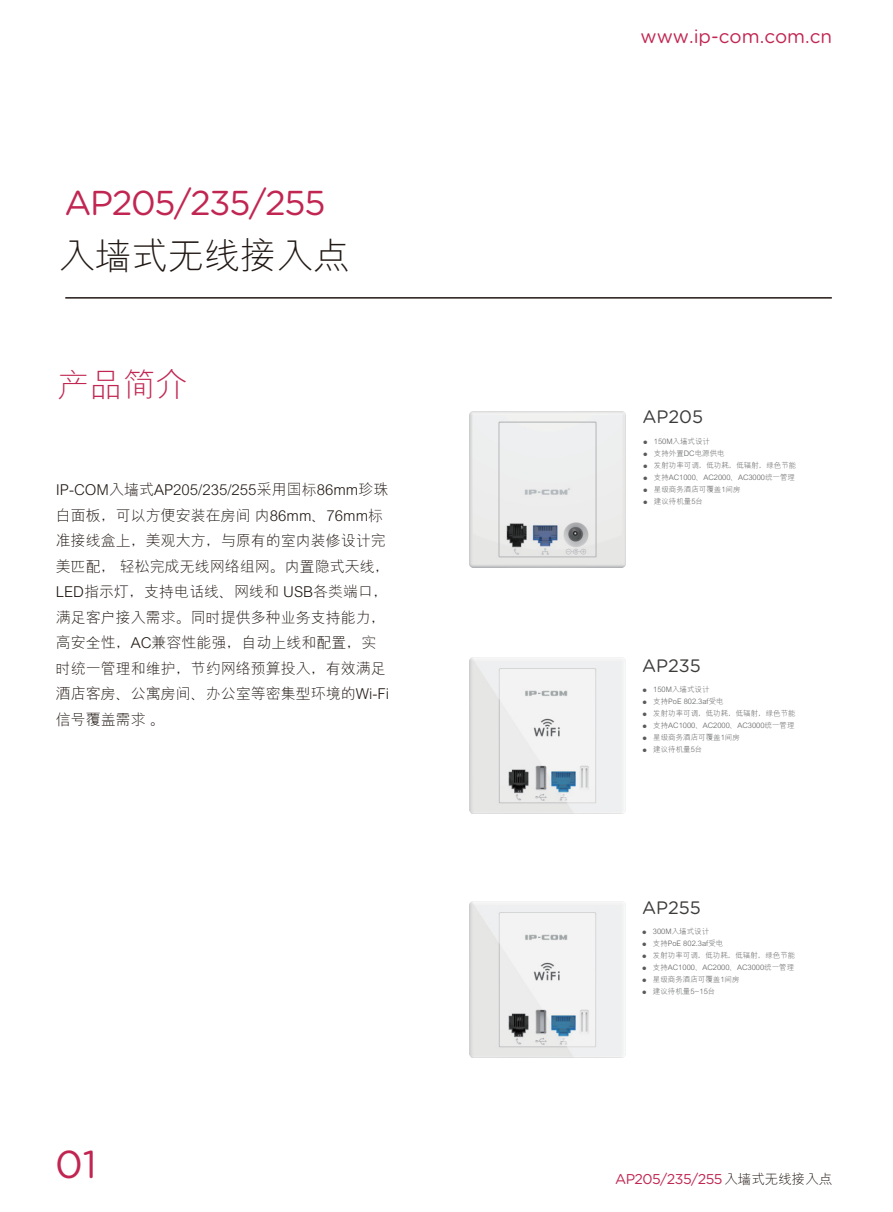
<style>
.page{position:relative;width:893px;height:1212px;background:#fff}
.page>*{position:absolute;margin:0;border:0;box-sizing:border-box;transform-origin:0 0}
.t1{font:38.85px "Gotham Rounded";color:#c12652}
.t2{font:300 36.3px "M Hei GB";color:#211814}
.t3{font:34.5px "Gotham Rounded";letter-spacing:-.04em;color:#c12652}
.t4{font:300 32.7px "M Hei GB";color:#c12652}
.t5{font:18.9px "Gotham Rounded";color:#c12652}
.t6{font:18px "Gotham Rounded";color:#3d3b3a}
.t7{font:300 15px/25.5px "M Hei GB";color:#211814}
.t8{font:14.25px "Gotham Rounded";letter-spacing:-.04em;color:#c12652}
.t9{font:300 7.5px "M Hei GB";color:#595a5c}
.s1{font-size:4.5px}
.s2{font-family:"M Hei GB";font-weight:300;font-size:13.5px;color:#211814}
</style>
<div class="page">
<img style="left:469px;top:411px;width:157px;height:157px">
<img style="left:469px;top:657px;width:157px;height:157px">
<img style="left:469px;top:901px;width:157px;height:157px">
<hr style="left:65px;top:297px;width:767px;height:2px;background:#211814">
<h3 class="t3" style="left:64px;top:179px;width:263px">AP205/235/255</h3>
<h2 class="t2" style="left:59px;top:236px;width:292px">入墙式无线接入点</h2>
<h3 class="t4" style="left:57px;top:367px;width:132px">产品简介</h3>
<p class="t7" style="left:56px;top:477px;width:336px">IP-COM入墙式AP205/235/255采用国标86mm珍珠白面板，可以方便安装在房间 内86mm、76mm标准接线盒上，美观大方，与原有的室内装修设计完美匹配， 轻松完成无线网络组网。内置隐式天线，<br>LED指示灯，支持电话线、网线和 USB各类端口，满足客户接入需求。同时提供多种业务支持能力，高安全性，AC兼容性能强，自动上线和配置，实时统一管理和维护，节约网络预算投入，有效满足酒店客房、公寓房间、办公室等密集型环境的Wi-Fi信号覆盖需求 。</p>
<h1 class="t1" style="left:55px;top:1137px;width:43px">01</h1>
<h3 class="t5" style="left:640px;top:24px;width:193px">www.ip-com.com.cn</h3>
<h3 class="t6" style="left:642px;top:405px;width:62px">AP205</h3>
<p class="t9" style="left:643px;top:437px;width:69px"><span class="s1">●</span> 150M入墙式设计</p>
<p class="t9" style="left:643px;top:449px;width:83px"><span class="s1">●</span> 支持外置DC电源供电</p>
<p class="t9" style="left:643px;top:461px;width:155px"><span class="s1">●</span> 发射功率可调，低功耗，低辐射，绿色节能</p>
<p class="t9" style="left:643px;top:473px;width:154px"><span class="s1">●</span> 支持AC1000、AC2000、AC3000统一管理</p>
<p class="t9" style="left:643px;top:485px;width:99px"><span class="s1">●</span> 星级商务酒店可覆盖1间房</p>
<p class="t9" style="left:643px;top:497px;width:61px"><span class="s1">●</span> 建议待机量5台</p>
<h3 class="t6" style="left:642px;top:654px;width:60px">AP235</h3>
<p class="t9" style="left:642px;top:685px;width:69px"><span class="s1">●</span> 150M入墙式设计</p>
<p class="t9" style="left:642px;top:697px;width:83px"><span class="s1">●</span> 支持PoE 802.3af受电</p>
<p class="t9" style="left:642px;top:709px;width:155px"><span class="s1">●</span> 发射功率可调，低功耗，低辐射，绿色节能</p>
<p class="t9" style="left:642px;top:721px;width:154px"><span class="s1">●</span> 支持AC1000、AC2000、AC3000统一管理</p>
<p class="t9" style="left:642px;top:733px;width:99px"><span class="s1">●</span> 星级商务酒店可覆盖1间房</p>
<p class="t9" style="left:642px;top:745px;width:61px"><span class="s1">●</span> 建议待机量5台</p>
<h3 class="t6" style="left:642px;top:895px;width:60px">AP255</h3>
<p class="t9" style="left:642px;top:927px;width:69px"><span class="s1">●</span> 300M入墙式设计</p>
<p class="t9" style="left:642px;top:939px;width:83px"><span class="s1">●</span> 支持PoE 802.3af受电</p>
<p class="t9" style="left:642px;top:951px;width:155px"><span class="s1">●</span> 发射功率可调，低功耗，低辐射，绿色节能</p>
<p class="t9" style="left:642px;top:963px;width:154px"><span class="s1">●</span> 支持AC1000、AC2000、AC3000统一管理</p>
<p class="t9" style="left:642px;top:975px;width:99px"><span class="s1">●</span> 星级商务酒店可覆盖1间房</p>
<p class="t9" style="left:642px;top:987px;width:75px"><span class="s1">●</span> 建议待机量5~15台</p>
<h3 class="t8" style="left:615px;top:1169px;width:219px">AP205/235/255 <span class="s2">入墙式无线接入点</span></h3>
</div>
